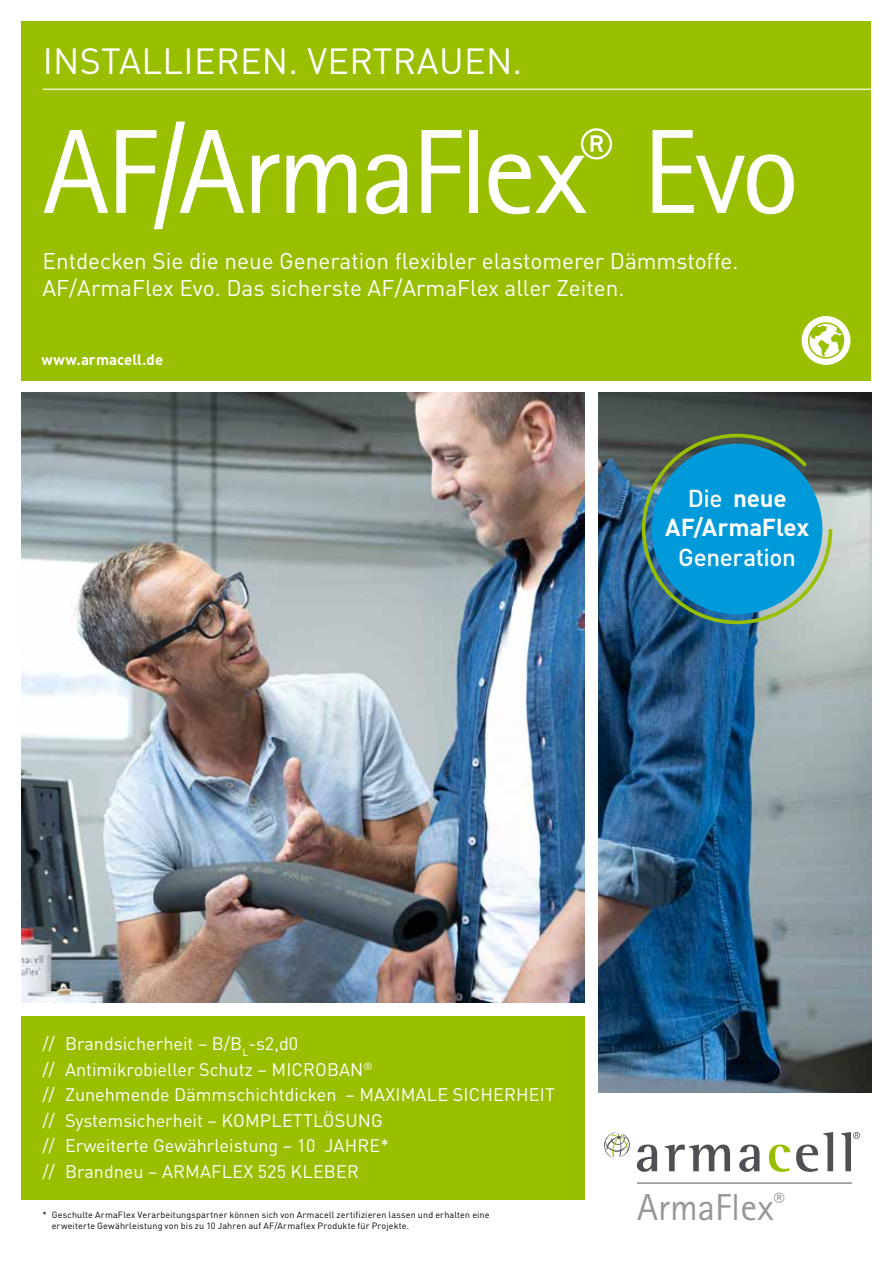
<style>
.page{position:relative;width:893px;height:1263px;background:#fff}
.page>*{position:absolute;margin:0;border:0;box-sizing:border-box;transform-origin:0 0}
.t1{font:120px "Rotis Sans Serif Pro";letter-spacing:-.025em;color:#fff}
.t2{font:37.65px "Rotis Sans Serif Pro";color:#98989c}
.t3{font:36px "DIN Pro";letter-spacing:.01em;color:#fff}
.t4{font:700 24.15px/29.8px "DIN Pro";letter-spacing:-.01em;color:#fff;text-align:center}
.t5{font:500 24.15px "DIN Pro";letter-spacing:-.015em;color:#fff}
.t6{font:22.5px/27px "DIN Pro";color:#fff}
.t7{font:18px/25.5px "DIN Pro";color:#fff}
.t8{font:700 15px "DIN Pro";color:#fff}
.t9{font:9px/10.8px "DIN Pro";letter-spacing:.015em;color:#000}
.s1{font-weight:500}
</style>
<div class="page">
<div style="left:21px;top:21px;width:850px;height:360px;background:#98c000"></div>
<hr style="left:43px;top:89px;width:828px;height:1px;background:#fff">
<img style="left:21px;top:393px;width:850px;height:700px">
<div style="left:585px;top:388px;width:12px;height:875px;background:#fff"></div>
<div style="left:21px;top:1016px;width:564px;height:184px;background:#98c000"></div>
<div style="left:9px;top:1003px;width:582px;height:13px;background:#fff"></div>
<svg style="left:640px;top:432px;width:194px;height:194px"></svg>
<svg style="left:637px;top:1144px;width:20px;height:28px"></svg>
<svg style="left:665px;top:1144px;width:65px;height:27px"></svg>
<svg style="left:739px;top:1144px;width:20px;height:28px"></svg>
<svg style="left:769px;top:1144px;width:21px;height:28px"></svg>
<svg style="left:796px;top:1132px;width:37px;height:40px"></svg>
<svg style="left:841px;top:1132px;width:19px;height:39px"></svg>
<svg style="left:604px;top:1132px;width:26px;height:26px"></svg>
<hr style="left:637px;top:1183px;width:215px;height:1px;background:#504f53">
<div style="left:802px;top:316px;width:48px;height:49px;background:#fff;border-radius:50%"></div>
<svg style="left:808px;top:322px;width:36px;height:37px"></svg>
<h3 class="t3" style="left:43px;top:33px;width:481px">INSTALLIEREN. VERTRAUEN.</h3>
<h1 class="t1" style="left:43px;top:101px;width:758px">AF/ArmaFlex<sup>®</sup> Evo</h1>
<p class="t6" style="left:43px;top:245px;width:697px">Entdecken Sie die neue Generation flexibler elastomerer Dämmstoffe.<br>AF/ArmaFlex Evo. Das sicherste AF/ArmaFlex aller Zeiten.</p>
<p class="t8" style="left:41px;top:347px;width:123px">www.armacell.de</p>
<h3 class="t4" style="left:665px;top:480px;width:146px"><span class="s1">Die</span> neue<br>AF/ArmaFlex</h3>
<h3 class="t5" style="left:678px;top:538px;width:119px">Generation</h3>
<p class="t7" style="left:43px;top:1029px;width:514px">// Brandsicherheit – B/B<sub>L</sub>-s2,d0<br>// Antimikrobieller Schutz – MICROBAN<sup>®<br></sup>// Zunehmende Dämmschichtdicken – MAXIMALE SICHERHEIT // Systemsicherheit – KOMPLETTLÖSUNG<br>// Erweiterte Gewährleistung – 10 JAHRE*<br>// Brandneu – ARMAFLEX 525 KLEBER</p>
<p class="t9" style="left:52px;top:1208px;width:439px;text-indent:-9px">* Geschulte ArmaFlex Verarbeitungspartner können sich von Armacell zertifizieren lassen und erhalten eine erweiterte Gewährleistung von bis zu 10 Jahren auf AF/Armaflex Produkte für Projekte.</p>
<h2 class="t2" style="left:637px;top:1185px;width:149px">ArmaFlex<sup>®</sup></h2>
</div>
